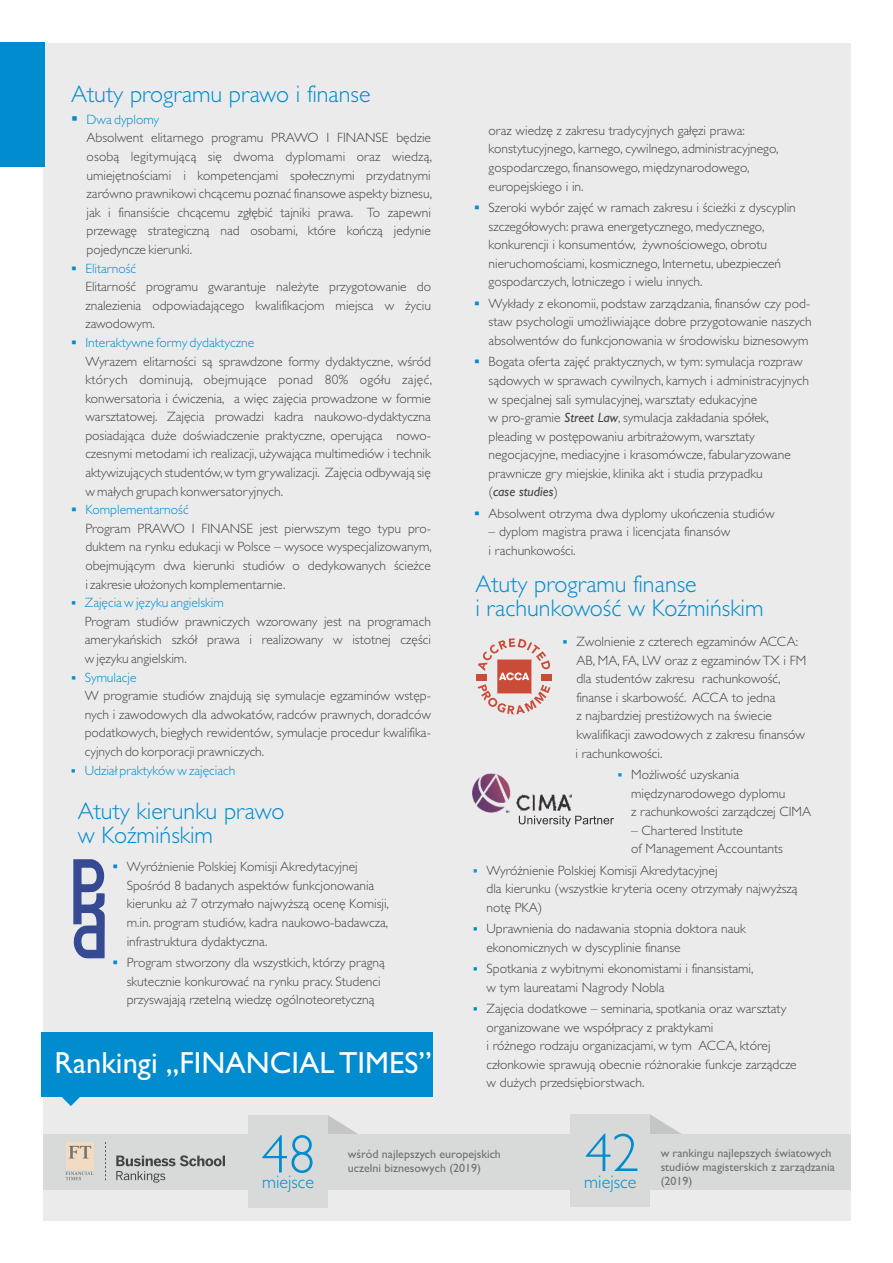
<style>
.page{position:relative;width:893px;height:1263px;background:#fff}
.page>*{position:absolute;margin:0;border:0;box-sizing:border-box;transform-origin:0 0}
.t1{font:300 54px "Gill Sans Alt One";color:#008ccf}
.t2{font:30.6px "Gill Sans";color:#fefefe}
.t3{font:300 24px/23.1px "Gill Sans Alt One";color:#008ccf}
.t4{font:300 18.15px "Gill Sans Alt One";color:#008ccf}
.t5{font:300 13.5px/18.6px "Gill Sans Alt One";color:#444}
.t6{font:300 13.5px "Gill Sans Alt One";color:#008ccf}
.t7{font:italic 13.5px "Gill Sans";color:#444}
.t8{font:12px/14px "Gill Sans";color:#717171}
.s1{color:#ebebeb}
.s2{color:#008ccf}
.s3{font-family:"Gill Sans";font-weight:400;font-style:italic}
.s4{font-family:"Gill Sans Alt One";font-weight:300;font-style:normal}
.s5{color:#009ee0}
</style>
<div class="page">
<div style="left:43px;top:43px;width:807px;height:1177px;background:#ebebeb"></div>
<div style="left:0;top:42px;width:45px;height:125px;background:#008ccf"></div>
<div style="left:42px;top:1032px;width:391px;height:65px;background:#008ccf"></div>
<svg style="left:62px;top:1097px;width:18px;height:9px"></svg>
<svg style="left:73px;top:859px;width:32px;height:100px"></svg>
<div style="left:476px;top:674px;width:11px;height:6px;background:#ca4b38"></div>
<div style="left:541px;top:674px;width:11px;height:6px;background:#ca4b38"></div>
<svg style="left:478px;top:638px;width:73px;height:76px"></svg>
<svg style="left:519px;top:815px;width:95px;height:12px"></svg>
<img style="left:472px;top:773px;width:100px;height:40px">
<svg style="left:327px;top:1115px;width:31px;height:19px"></svg>
<svg style="left:650px;top:1114px;width:31px;height:20px"></svg>
<div style="left:43px;top:1134px;width:807px;height:56px;background:#d8d9d9"></div>
<div style="left:248px;top:1115px;width:79px;height:92px;background:#d8d9d9"></div>
<div style="left:570px;top:1114px;width:80px;height:93px;background:#d8d9d9"></div>
<div style="left:66px;top:1142px;width:28px;height:28px;background:linear-gradient(to right,#f3dac2,#f3dac2)"></div>
<svg style="left:66px;top:1146px;width:28px;height:34px"></svg>
<svg style="left:105px;top:1142px;width:120px;height:40px"></svg>
<h3 class="t3" style="left:71px;top:85px;width:301px">Atuty programu prawo i finanse</h3>
<p class="t6" style="left:71px;top:115px;width:90px">▪ Dwa dyplomy</p>
<p class="t5" style="left:87px;top:130px;width:347px;text-align:justify;text-indent:-15px"><span class="s1">▪</span> Absolwent elitarnego programu PRAWO I FINANSE będzie osobą legitymującą się dwoma dyplomami oraz wiedzą, umiejętnościami i kompetencjami społecznymi przydatnymi zarówno prawnikowi chcącemu poznać finansowe aspekty biznesu, jak i finansiście chcącemu zgłębić tajniki prawa. To zapewni przewagę strategiczną nad osobami, które kończą jedynie pojedyncze kierunki.</p>
<p class="t6" style="left:71px;top:263px;width:67px">▪ Elitarność</p>
<p class="t5" style="left:85px;top:279px;width:347px;text-align:justify;text-indent:-14px"><span class="s1">▪</span> Elitarność programu gwarantuje należyte przygotowanie do znalezienia odpowiadającego kwalifikacjom miejsca w życiu zawodowym.</p>
<p class="t6" style="left:71px;top:338px;width:185px">▪ Interaktywne formy dydaktyczne</p>
<p class="t5" style="left:85px;top:353px;width:348px;text-align:justify;text-indent:-14px"><span class="s1">▪</span> Wyrazem elitarności są sprawdzone formy dydaktyczne, wśród których dominują, obejmujące ponad 80% ogółu zajęć, konwersatoria i ćwiczenia, a więc zajęcia prowadzone w formie warsztatowej. Zajęcia prowadzi kadra naukowo-dydaktyczna posiadająca duże doświadczenie praktyczne, operująca nowo&shy;czesnymi metodami ich realizacji, używająca multimediów i technik aktywizujących studentów,w tym grywalizacji. Zajęcia odbywają się w małych grupach konwersatoryjnych.</p>
<p class="t6" style="left:71px;top:505px;width:119px">▪ Komplementarność</p>
<p class="t5" style="left:85px;top:520px;width:348px;text-align:justify;text-indent:-14px"><span class="s1">▪</span> Program PRAWO I FINANSE jest pierwszym tego typu pro&shy;duktem na rynku edukacji w Polsce – wysoce wyspecjalizowanym, obejmującym dwa kierunki studiów o dedykowanych ścieżce i zakresie ułożonych komplementarnie.</p>
<p class="t6" style="left:71px;top:598px;width:154px">▪ Zajęcia w języku angielskim</p>
<p class="t5" style="left:85px;top:613px;width:348px;text-align:justify;text-indent:-14px"><span class="s1">▪</span> Program studiów prawniczych wzorowany jest na programach amerykańskich szkół prawa i realizowany w istotnej części w języku angielskim.</p>
<p class="t6" style="left:71px;top:672px;width:67px">▪ Symulacje</p>
<p class="t5" style="left:85px;top:688px;width:348px;text-align:justify;text-indent:-14px"><span class="s1">▪</span> W programie studiów znajdują się symulacje egzaminów wstęp&shy;nych i zawodowych dla adwokatów, radców prawnych, doradców podatkowych, biegłych rewidentów, symulacje procedur kwalifika&shy;cyjnych do korporacji prawniczych.</p>
<p class="t6" style="left:71px;top:765px;width:166px">▪ Udział praktyków w zajęciach</p>
<h3 class="t3" style="left:78px;top:802px;width:208px">Atuty kierunku prawo w Koźmińskim</h3>
<p class="t5" style="left:127px;top:859px;width:264px;text-indent:-14px"><span class="s2">▪</span> Wyróżnienie Polskiej Komisji Akredytacyjnej Spośród 8 badanych aspektów funkcjonowania kierunku aż 7 otrzymało najwyższą ocenę Komisji, m.in. program studiów, kadra naukowo-badawcza, infrastruktura dydaktyczna.</p>
<p class="t5" style="left:127px;top:955px;width:260px;text-indent:-14px"><span class="s2">▪</span> Program stworzony dla wszystkich, którzy pragną skutecznie konkurować na rynku pracy. Studenci przyswajają rzetelną wiedzę ogólnoteoretyczną</p>
<h2 class="t2" style="left:55px;top:1052px;width:378px">Rankingi ,,FINANCIAL TIMES”</h2>
<p class="t5" style="left:489px;top:122px;width:291px">oraz wiedzę z zakresu tradycyjnych gałęzi prawa: konstytucyjnego, karnego, cywilnego, administracyjnego, gospodarczego, finansowego, międzynarodowego, europejskiego i in.</p>
<p class="t5" style="left:489px;top:200px;width:309px;text-indent:-14px"><span class="s2">▪</span> Szeroki wybór zajęć w ramach zakresu i ścieżki z dyscyplin szczegółowych: prawa energetycznego, medycznego, konkurencji i konsumentów, żywnościowego, obrotu nieruchomościami, kosmicznego, Internetu, ubezpieczeń gospodarczych, lotniczego i wielu innych.</p>
<p class="t5" style="left:489px;top:295px;width:325px;text-indent:-14px"><span class="s2">▪</span> Wykłady z ekonomii, podstaw zarządzania, finansów czy pod&shy;staw psychologii umożliwiające dobre przygotowanie naszych absolwentów do funkcjonowania w środowisku biznesowym</p>
<p class="t5" style="left:489px;top:354px;width:322px;text-indent:-14px"><span class="s2">▪</span> Bogata oferta zajęć praktycznych, w tym: symulacja rozpraw sądowych w sprawach cywilnych, karnych i administracyjnych w specjalnej sali symulacyjnej, warsztaty edukacyjne<br>w pro-gramie <span class="s3">Street Law</span>, symulacja zakładania spółek, pleading w postępowaniu arbitrażowym, warsztaty negocjacyjne, mediacyjne i krasomówcze, fabularyzowane prawnicze gry miejskie, klinika akt i studia przypadku</p>
<p class="t7" style="left:489px;top:487px;width:71px"><span class="s4">(</span>case studies<span class="s4">)</span></p>
<p class="t5" style="left:474px;top:505px;width:302px"><span class="s2">▪</span> Absolwent otrzyma dwa dyplomy ukończenia studiów</p>
<p class="t5" style="left:489px;top:524px;width:243px">– dyplom magistra prawa i licencjata finansów i rachunkowości.</p>
<h3 class="t3" style="left:475px;top:574px;width:290px;line-height:24.8px">Atuty programu finanse<br>i rachunkowość w Koźmińskim</h3>
<p class="t5" style="left:575px;top:634px;width:232px;text-indent:-13px"><span class="s2">▪</span> Zwolnienie z czterech egzaminów ACCA:<br>AB, MA, FA, LW oraz z egzaminów TX i FM dla studentów zakresu rachunkowość, finanse i skarbowość. ACCA to jedna<br>z najbardziej prestiżowych na świecie kwalifikacji zawodowych z zakresu finansów i rachunkowości.</p>
<p class="t5" style="left:631px;top:766px;width:181px;text-indent:-14px"><span class="s5">▪</span> Możliwość uzyskania międzynarodowego dyplomu<br>z rachunkowości zarządczej CIMA</p>
<p class="t5" style="left:631px;top:822px;width:153px">– Chartered Institute<br>of Management Accountants</p>
<p class="t5" style="left:486px;top:862px;width:313px;text-indent:-14px"><span class="s5">▪</span> Wyróżnienie Polskiej Komisji Akredytacyjnej<br>dla kierunku (wszystkie kryteria oceny otrzymały najwyższą notę PKA)</p>
<p class="t5" style="left:486px;top:921px;width:261px;text-indent:-14px"><span class="s2">▪</span> Uprawnienia do nadawania stopnia doktora nauk ekonomicznych w dyscyplinie finanse</p>
<p class="t5" style="left:486px;top:961px;width:268px;text-indent:-14px"><span class="s2">▪</span> Spotkania z wybitnymi ekonomistami i finansistami, w tym laureatami Nagrody Nobla</p>
<p class="t5" style="left:486px;top:1001px;width:312px;text-indent:-14px"><span class="s2">▪</span> Zajęcia dodatkowe – seminaria, spotkania oraz warsztaty organizowane we współpracy z praktykami<br>i różnego rodzaju organizacjami, w tym ACCA, której członkowie sprawują obecnie różnorakie funkcje zarządcze w dużych przedsiębiorstwach.</p>
<h1 class="t1" style="left:585px;top:1134px;width:55px">42</h1>
<h1 class="t1" style="left:261px;top:1135px;width:55px">48</h1>
<p class="t8" style="left:661px;top:1147px;width:176px">w rankingu najlepszych światowych studiów magisterskich z zarządzania</p>
<p class="t8" style="left:348px;top:1148px;width:155px">wśród najlepszych europejskich uczelni biznesowych (2019)</p>
<h3 class="t4" style="left:262px;top:1176px;width:54px">miejsce</h3>
<h3 class="t4" style="left:584px;top:1175px;width:54px">miejsce</h3>
<p class="t8" style="left:661px;top:1175px;width:33px">(2019)</p>
</div>
